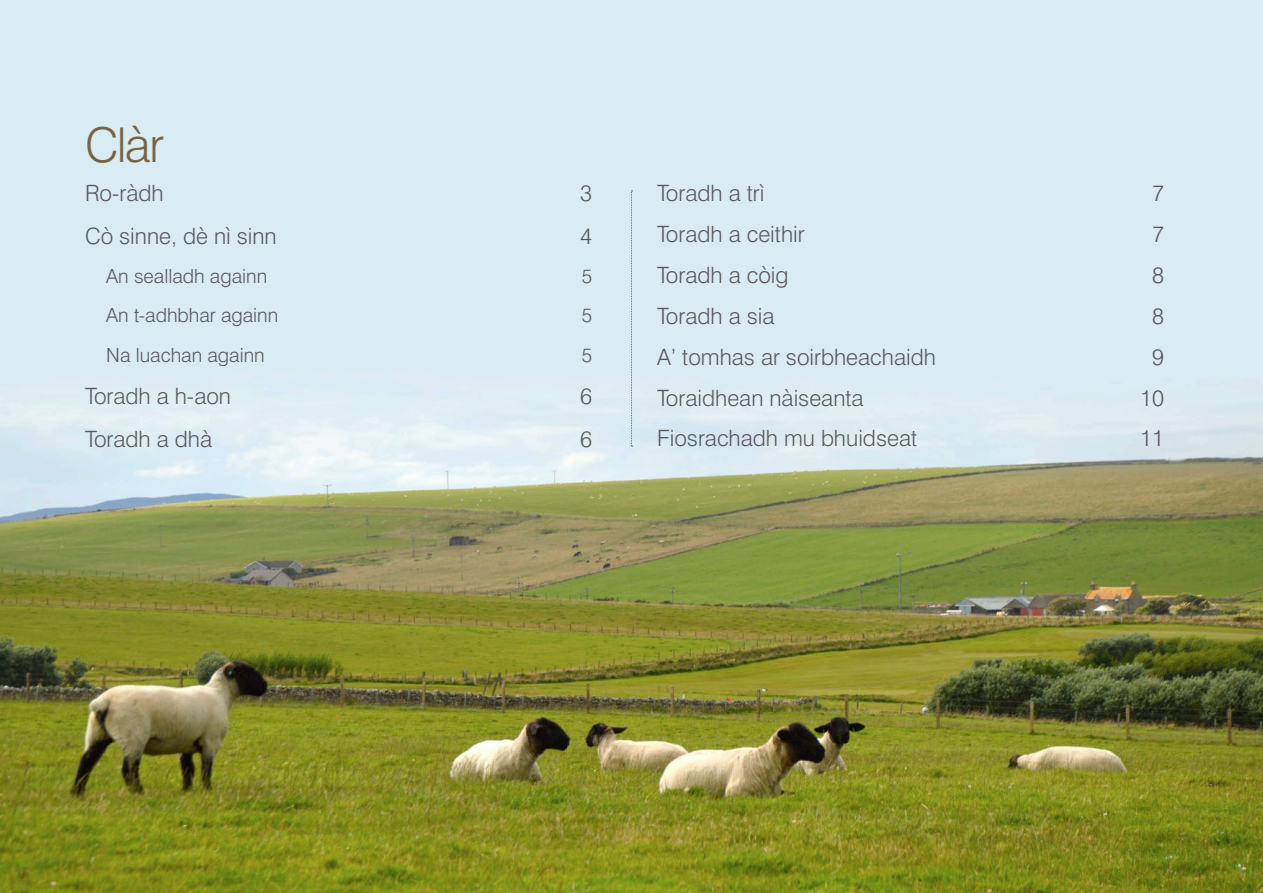
<style>
.page{position:relative;width:1263px;height:893px;background:#fff}
.page>*{position:absolute;margin:0;border:0;box-sizing:border-box;transform-origin:0 0}
.t1{font:300 48px "Swiss 721 BT";color:#776442}
.t2{font:300 22.5px "Swiss 721 BT";color:#58595b}
.t3{font:300 19.5px "Swiss 721 BT";color:#58595b}
</style>
<div class="page">
<img style="left:0;top:0;width:1263px;height:893px">
<svg style="left:631px;top:191px;width:1px;height:256px"></svg>
<h1 class="t1" style="left:85px;top:116px;width:81px">Clàr</h1>
<p class="t2" style="left:85px;top:180px;width:80px">Ro-ràdh</p>
<p class="t2" style="left:580px;top:180px;width:13px">3</p>
<p class="t2" style="left:85px;top:222px;width:193px">Cò sinne, dè nì sinn</p>
<p class="t2" style="left:580px;top:222px;width:13px">4</p>
<p class="t3" style="left:106px;top:264px;width:162px">An sealladh againn</p>
<p class="t3" style="left:582px;top:264px;width:12px">5</p>
<p class="t3" style="left:106px;top:304px;width:173px">An t-adhbhar againn</p>
<p class="t3" style="left:582px;top:304px;width:12px">5</p>
<p class="t3" style="left:106px;top:343px;width:160px">Na luachan againn</p>
<p class="t3" style="left:582px;top:343px;width:12px">5</p>
<p class="t2" style="left:85px;top:382px;width:148px">Toradh a h-aon</p>
<p class="t2" style="left:580px;top:382px;width:13px">6</p>
<p class="t2" style="left:85px;top:425px;width:129px">Toradh a dhà</p>
<p class="t2" style="left:580px;top:425px;width:13px">6</p>
<p class="t2" style="left:657px;top:180px;width:109px">Toradh a trì</p>
<p class="t2" style="left:1152px;top:180px;width:13px">7</p>
<p class="t2" style="left:657px;top:220px;width:149px">Toradh a ceithir</p>
<p class="t2" style="left:1152px;top:220px;width:13px">7</p>
<p class="t2" style="left:657px;top:261px;width:133px">Toradh a còig</p>
<p class="t2" style="left:1152px;top:261px;width:13px">8</p>
<p class="t2" style="left:657px;top:302px;width:119px">Toradh a sia</p>
<p class="t2" style="left:1152px;top:302px;width:13px">8</p>
<p class="t2" style="left:657px;top:343px;width:280px">A’ tomhas ar soirbheachaidh</p>
<p class="t2" style="left:1152px;top:343px;width:13px">9</p>
<p class="t2" style="left:657px;top:384px;width:208px">Toraidhean nàiseanta</p>
<p class="t2" style="left:1140px;top:384px;width:25px">10</p>
<p class="t2" style="left:657px;top:425px;width:262px">Fiosrachadh mu bhuidseat</p>
<p class="t2" style="left:1140px;top:425px;width:25px">11</p>
</div>
